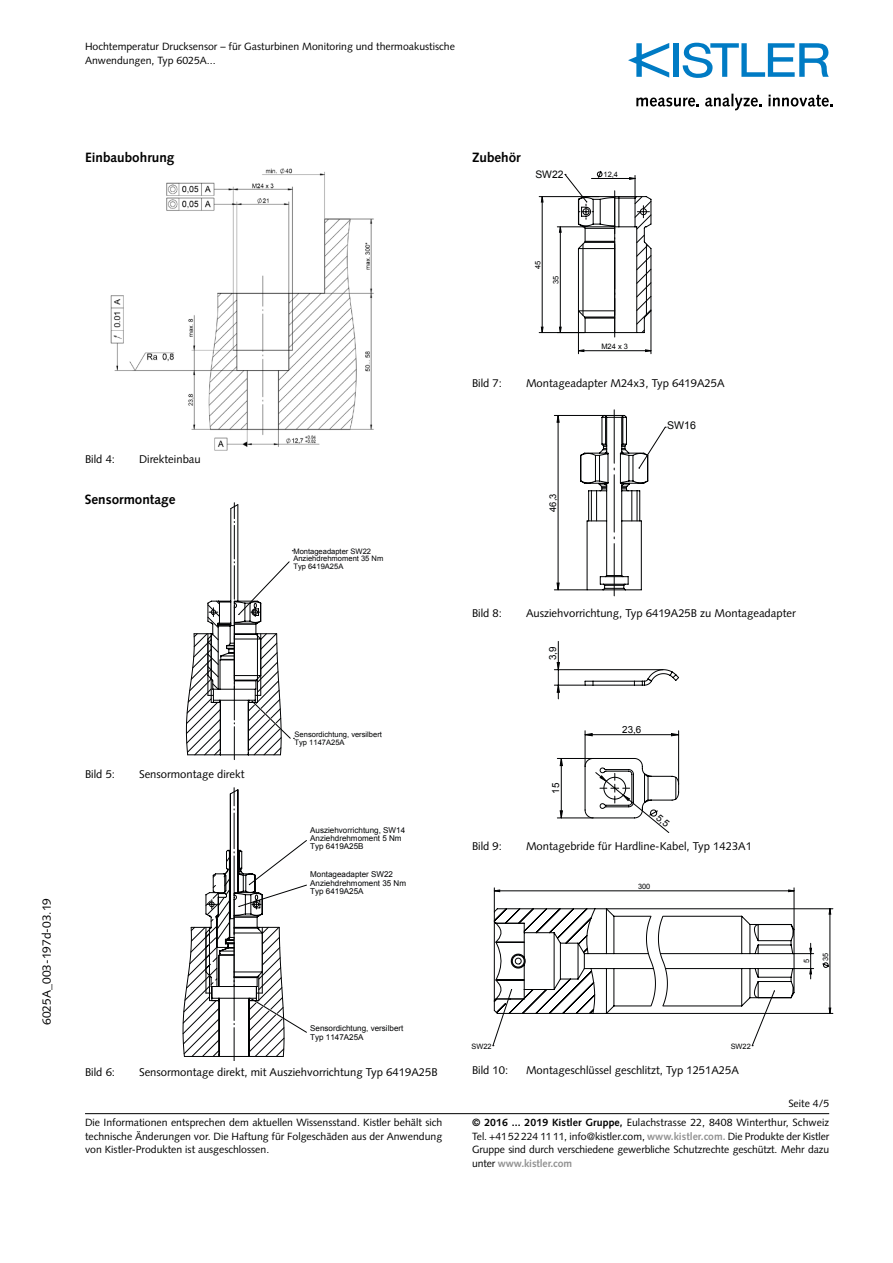
<style>
.page{position:relative;width:893px;height:1263px;background:#fff}
.page>*{position:absolute;margin:0;border:0;box-sizing:border-box;transform-origin:0 0}
.t1{font:700 13.5px "Syntax LT Std";color:#000}
.t2{font:12px "Syntax LT Std";color:#000}
.t3{font:11.25px "Syntax LT Std";color:#000}
.t4{font:10.65px "Arial";color:#010203}
.t5{font:10.5px/13.5px "Syntax LT Std";color:#000;text-align:justify}
.t6{font:10.35px "Arial";color:#010203}
.t7{font:9.75px "Arial";color:#010203}
.t8{font:9.3px "Arial";color:#010203}
.t9{font:8.1px/8.2px "Arial";color:#010203}
.t10{font:7.5px/7.6px "Arial";color:#010203}
.t11{font:7.35px "Arial";color:#010203}
.s1{font-weight:700}
.s2{font-weight:700;color:#929292}
</style>
<div class="page">
<hr style="left:85px;top:1113px;width:744px;height:1px;background:#000">
<div style="left:673px;top:43px;width:6px;height:34px;background:#007bc4"></div>
<svg style="left:683px;top:43px;width:146px;height:35px"></svg>
<svg style="left:628px;top:43px;width:41px;height:35px"></svg>
<svg style="left:636px;top:98px;width:63px;height:9px"></svg>
<svg style="left:705px;top:94px;width:57px;height:16px"></svg>
<svg style="left:768px;top:95px;width:65px;height:12px"></svg>
<hr style="left:585px;top:731px;width:1px;height:35px;background:#010203">
<hr style="left:678px;top:731px;width:1px;height:53px;background:#010203">
<hr style="left:557px;top:758px;width:36px;height:1px;background:#010203">
<hr style="left:557px;top:818px;width:36px;height:1px;background:#010203">
<hr style="left:554px;top:669px;width:109px;height:1px;background:#010203">
<hr style="left:554px;top:685px;width:31px;height:1px;background:#010203">
<svg style="left:584px;top:733px;width:95px;height:3px"></svg>
<svg style="left:557px;top:641px;width:6px;height:177px"></svg>
<svg style="left:584px;top:669px;width:95px;height:17px"></svg>
<hr style="left:500px;top:1180px;width:300px;height:1px;background:#010203">
<hr style="left:613px;top:1198px;width:226px;height:1px;background:#010203">
<hr style="left:613px;top:1262px;width:226px;height:1px;background:#010203">
<svg style="left:492px;top:888px;width:342px;height:159px"></svg>
<svg style="left:186px;top:503px;width:108px;height:257px"></svg>
<svg style="left:183px;top:788px;width:124px;height:272px"></svg>
<hr style="left:578px;top:311px;width:1px;height:43px;background:#010203">
<hr style="left:651px;top:311px;width:1px;height:43px;background:#010203">
<hr style="left:542px;top:197px;width:1px;height:136px;background:#010203">
<hr style="left:539px;top:332px;width:46px;height:1px;background:#010203">
<hr style="left:539px;top:196px;width:60px;height:1px;background:#010203">
<svg style="left:579px;top:349px;width:72px;height:3px"></svg>
<svg style="left:557px;top:170px;width:95px;height:167px"></svg>
<hr style="left:558px;top:415px;width:1px;height:175px;background:#010203">
<hr style="left:554px;top:590px;width:33px;height:1px;background:#010203">
<hr style="left:554px;top:415px;width:50px;height:1px;background:#010203">
<svg style="left:556px;top:583px;width:4px;height:7px"></svg>
<svg style="left:556px;top:416px;width:4px;height:7px"></svg>
<svg style="left:579px;top:410px;width:87px;height:186px"></svg>
<img style="left:110px;top:168px;width:264px;height:282px">
<svg style="left:584px;top:757px;width:96px;height:76px"></svg>
<p class="t5" style="left:85px;top:40px;width:371px">Hochtemperatur Drucksensor – für Gasturbinen Monitoring und thermoakustische<br>Anwendungen, Typ 6025A...</p>
<p class="t2" style="left:39px;top:1025px;width:128px;rotate:-90deg">6025A_003-197d-03.19</p>
<p class="t1" style="left:85px;top:150px;width:91px">Einbaubohrung</p>
<p class="t1" style="left:472px;top:150px;width:50px">Zubehör</p>
<p class="t6" style="left:535px;top:168px;width:30px">SW22</p>
<p class="t10" style="left:603px;top:170px;width:16px">12,4</p>
<p class="t3" style="left:85px;top:453px;width:32px">Bild 4:</p>
<p class="t3" style="left:139px;top:453px;width:63px">Direkteinbau</p>
<p class="t1" style="left:85px;top:492px;width:92px">Sensormontage</p>
<p class="t10" style="left:293px;top:547px;width:91px">Montageadapter SW22<br>Anziehdrehmoment 35 Nm<br>Typ 6419A25A</p>
<p class="t3" style="left:85px;top:768px;width:32px">Bild 5:</p>
<p class="t3" style="left:139px;top:768px;width:107px">Sensormontage direkt</p>
<p class="t10" style="left:295px;top:731px;width:89px">Sensordichtung, versilbert<br>Typ 1147A25A</p>
<p class="t9" style="left:310px;top:826px;width:96px">Ausziehvorrichtung, SW14<br>Anziehdrehmoment 5 Nm<br>Typ 6419A25B</p>
<p class="t9" style="left:310px;top:870px;width:97px">Montageadapter SW22<br>Anziehdrehmoment 35 Nm<br>Typ 6419A25A</p>
<p class="t9" style="left:310px;top:1024px;width:95px">Sensordichtung, versilbert<br>Typ 1147A25A</p>
<p class="t3" style="left:85px;top:1065px;width:32px">Bild 6:</p>
<p class="t3" style="left:139px;top:1065px;width:300px">Sensormontage direkt, mit Ausziehvorrichtung Typ 6419A25B</p>
<p class="t5" style="left:85px;top:1116px;width:359px">Die Informationen entsprechen dem aktuellen Wissensstand. Kistler behält sich technische Änderungen vor. Die Haftung für Folgeschäden aus der Anwendung von Kistler-Produkten ist ausgeschlossen.</p>
<p class="t10" style="left:534px;top:269px;width:10px;rotate:-90deg">45</p>
<p class="t10" style="left:552px;top:284px;width:10px;rotate:-90deg">35</p>
<p class="t10" style="left:601px;top:343px;width:28px">M24 x 3</p>
<p class="t3" style="left:472px;top:376px;width:32px">Bild 7:</p>
<p class="t3" style="left:526px;top:376px;width:200px">Montageadapter M24x3, Typ 6419A25A</p>
<p class="t8" style="left:547px;top:512px;width:20px;rotate:-90deg">46,3</p>
<p class="t4" style="left:667px;top:419px;width:30px">SW16</p>
<p class="t3" style="left:472px;top:606px;width:32px">Bild 8:</p>
<p class="t3" style="left:526px;top:606px;width:271px">Ausziehvorrichtung, Typ 6419A25B zu Montageadapter</p>
<p class="t7" style="left:546px;top:660px;width:15px;rotate:-90deg">3,9</p>
<p class="t7" style="left:549px;top:794px;width:12px;rotate:-90deg">15</p>
<p class="t7" style="left:622px;top:723px;width:21px">23,6</p>
<p class="t3" style="left:472px;top:840px;width:32px">Bild 9:</p>
<p class="t3" style="left:526px;top:840px;width:227px">Montagebride für Hardline-Kabel, Typ 1423A1</p>
<p class="t11" style="left:638px;top:882px;width:14px">300</p>
<p class="t11" style="left:471px;top:1041px;width:22px">SW22</p>
<p class="t11" style="left:731px;top:1041px;width:22px">SW22</p>
<p class="t3" style="left:472px;top:1063px;width:38px">Bild 10:</p>
<p class="t3" style="left:526px;top:1063px;width:214px">Montageschlüssel geschlitzt, Typ 1251A25A</p>
<p class="t11" style="left:802px;top:963px;width:6px;rotate:-90deg">5</p>
<p class="t11" style="left:821px;top:961px;width:10px;rotate:-90deg">35</p>
<p class="t5" style="left:788px;top:1097px;width:42px">Seite 4/5</p>
<p class="t5" style="left:472px;top:1116px;width:359px"><span class="s1">© 2016 ... 2019 Kistler Gruppe,</span> Eulachstrasse 22, 8408 Winterthur, Schweiz Tel. +41 52 224 11 11, info@kistler.com, <span class="s2">www.kistler.com.</span> Die Produkte der Kistler Gruppe sind durch verschiedene gewerbliche Schutzrechte geschützt. Mehr dazu unter <span class="s2">www.kistler.com</span></p>
</div>
